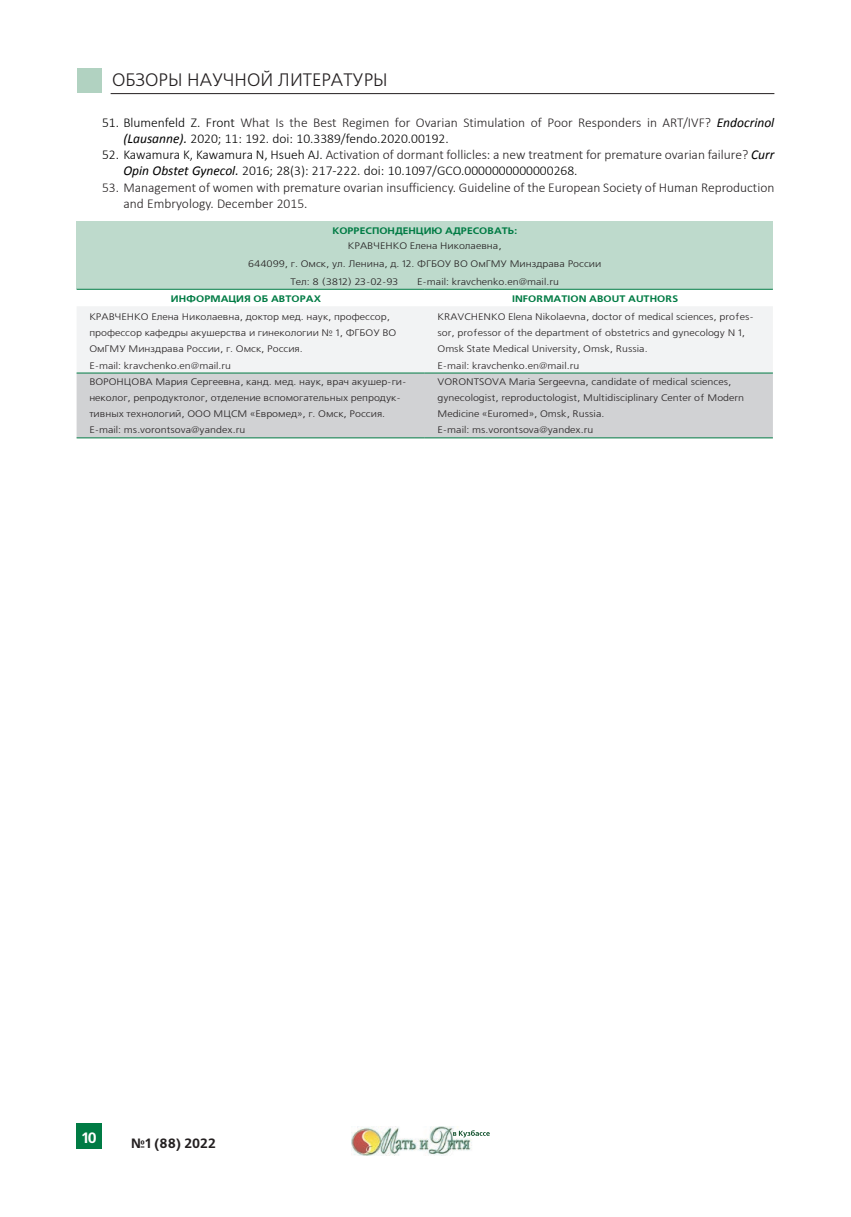
<style>
.page{position:relative;width:851px;height:1217px;background:#fff}
.page>*{position:absolute;margin:0;border:0;box-sizing:border-box;transform-origin:0 0}
.t1{font:18px "Free Set C";color:#231f20}
.t2{font:700 15px "Free Set C";color:#fff}
.t3{font:300 13.5px/16.2px "Calibri";color:#231f20}
.t4{font:300 13.5px/16.2px "Calibri";color:#000001}
.t5{font:700 13.5px "Free Set C";color:#231f20}
.t6{font:9.45px/16.2px "Free Set C";color:#231f20;scale:1.11 1}
.t7{font:700 9.45px "Free Set C";color:#007b44;scale:1.11 1}
.s1{color:#000001}
.s2{font-weight:400;font-style:italic;color:#000001}
.s3{color:#231f20}
.s4{font-weight:400;font-style:italic}
</style>
<div class="page">
<div style="left:77px;top:1123px;width:25px;height:25px;background:#007b44"></div>
<div style="left:77px;top:69px;width:24px;height:24px;background:#b1d2c1"></div>
<hr style="left:111px;top:93px;width:663px;height:1px;background:#231f20">
<img style="left:351px;top:1126px;width:139px;height:29px">
<img style="left:453px;top:1129px;width:36px;height:8px">
<div style="left:77px;top:221px;width:695px;height:68px;background:#bedacc"></div>
<div style="left:77px;top:307px;width:695px;height:65px;background:#f2f3f4"></div>
<div style="left:77px;top:373px;width:695px;height:64px;background:#d1d2d4"></div>
<hr style="left:77px;top:372px;width:347px;height:1px;background:#007b44">
<hr style="left:424px;top:372px;width:348px;height:1px;background:#007b44">
<hr style="left:77px;top:437px;width:347px;height:1px;background:#007b44">
<hr style="left:424px;top:437px;width:348px;height:1px;background:#007b44">
<hr style="left:77px;top:289px;width:347px;height:1px;background:#007b44">
<hr style="left:424px;top:289px;width:348px;height:1px;background:#007b44">
<h1 class="t1" style="left:112px;top:70px;width:277px">ОБ-ЗО-РЫ НА-УЧ-НОЙ ЛИ-ТЕ-РА-ТУ-РЫ</h1>
<h3 class="t3" style="left:123px;top:114px;width:652px;text-indent:-21px"><span class="s1">51. Blumenfeld Z. Front</span> What Is the Best Regimen for Ovarian Stimulation of Poor Responders in ART/IVF? <span class="s2">Endocrinol (Lausanne).</span> <span class="s1">2020; 11: 192. doi: 10.3389/fendo.2020.00192.</span></h3>
<h3 class="t4" style="left:123px;top:146px;width:652px;text-indent:-21px">52. Kawamura K, Kawamura N, Hsueh AJ. <span class="s3">Activation of dormant follicles: a new treatment for premature ovarian failure?</span> <span class="s4">Curr<br>Opin Obstet Gynecol.</span> 2016; 28(3): 217-222. doi: 10.1097/GCO.0000000000000268.</h3>
<h3 class="t3" style="left:123px;top:179px;width:652px;text-indent:-21px">53. Management of women with premature ovarian insufficiency. Guideline of the European Society of Human Reproduction and Embryology. December 2015.</h3>
<p class="t7" style="left:332px;top:225px;width:168px">КОРРЕСПОНДЕНЦИЮ АДРЕСОВАТЬ:</p>
<p class="t6" style="left:348px;top:238px;width:140px">КРАВЧЕНКО Елена Николаевна,</p>
<p class="t6" style="left:248px;top:256px;width:320px">644099, г. Омск, ул. Ленина, д. 12. ФГБОУ ВО ОмГМУ Минздрава России</p>
<p class="t6" style="left:290px;top:274px;width:99px">Тел: 8 (3812) 23-02-93</p>
<p class="t6" style="left:417px;top:274px;width:129px">E-mail: kravchenko.en@mail.ru</p>
<p class="t7" style="left:171px;top:293px;width:137px">ИНФОРМАЦИЯ ОБ АВТОРАХ</p>
<p class="t7" style="left:512px;top:293px;width:151px">INFORMATION ABOUT AUTHORS</p>
<p class="t6" style="left:89px;top:309px;width:278px">КРАВЧЕНКО Елена Николаевна, доктор мед. наук, профессор, профессор кафедры акушерства и гинекологии № 1, ФГБОУ ВО ОмГМУ Минздрава России, г. Омск, Россия.<br>E-mail: kravchenko.en@mail.ru</p>
<p class="t6" style="left:437px;top:309px;width:286px">KRAVCHENKO Elena Nikolaevna, doctor of medical sciences, profes&shy;sor, professor of the department of obstetrics and gynecology N 1, Omsk State Medical University, Omsk, Russia.<br>E-mail: kravchenko.en@mail.ru</p>
<p class="t6" style="left:89px;top:374px;width:287px">ВОРОНЦОВА Мария Сергеевна, канд. мед. наук, врач акушер-ги&shy;неколог, репродуктолог, отделение вспомогательных репродук&shy;тивных технологий, ООО МЦСМ «Евромед», г. Омск, Россия.<br>E-mail: ms.vorontsova@yandex.ru</p>
<p class="t6" style="left:437px;top:374px;width:278px">VORONTSOVA Maria Sergeevna, candidate of medical sciences, gynecologist, reproductologist, Multidisciplinary Center of Modern Medicine «Euromed», Omsk, Russia.<br>E-mail: ms.vorontsova@yandex.ru</p>
<h2 class="t2" style="left:82px;top:1128px;width:16px">10</h2>
<h3 class="t5" style="left:131px;top:1135px;width:86px">№1 (88) 2022</h3>
</div>
